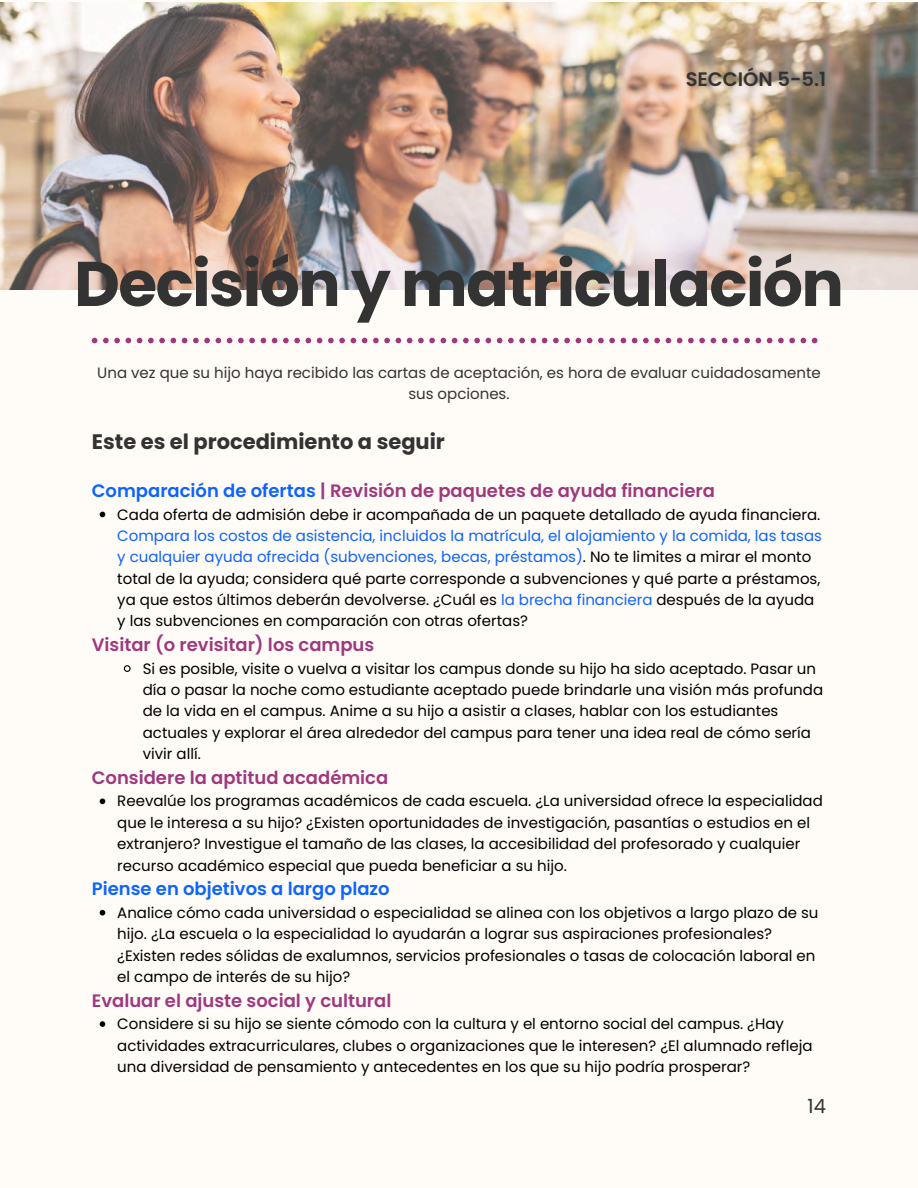
<style>
.page{position:relative;width:918px;height:1188px;background:#fffcf7}
.page>*{position:absolute;margin:0;border:0;box-sizing:border-box;transform-origin:0 0}
.t1{font:700 63px "Poppins";letter-spacing:-.025em;color:#343333}
.t2{font:700 21px "Poppins";color:#343333}
.t3{font:600 19.5px "Poppins";color:#343333}
.t4{font:19.5px "Poppins";color:#343333}
.t5{font:600 18px "Poppins";color:#9f387f}
.t6{font:600 18px "Poppins";color:#0e63ff}
.t7{font:15px/21.3px "Poppins";color:#000}
.t8{font:15px/21.3px "Poppins";color:#343333;text-align:center}
.s1{color:#0e63ff}
</style>
<div class="page">
<img style="left:0;top:3px;width:918px;height:287px">
<svg style="left:100px;top:512px;width:5px;height:5px"></svg>
<svg style="left:123px;top:665px;width:8px;height:7px"></svg>
<svg style="left:100px;top:799px;width:5px;height:5px"></svg>
<svg style="left:100px;top:910px;width:5px;height:6px"></svg>
<svg style="left:100px;top:1021px;width:5px;height:6px"></svg>
<svg style="left:92px;top:338px;width:725px;height:5px"></svg>
<h4 class="t3" style="left:686px;top:65px;width:142px">SECCIÓN 5-5.1</h4>
<p class="t1" style="left:74px;top:240px;width:771px">Decisión y matriculación</p>
<h2 class="t8" style="left:97px;top:362px;width:725px">Una vez que su hijo haya recibido las cartas de aceptación, es hora de evaluar cuidadosamente sus opciones.</h2>
<p class="t2" style="left:92px;top:427px;width:355px">Este es el procedimiento a seguir</p>
<p class="t5" style="left:92px;top:478px;width:625px"><span class="s1">Comparación de ofertas</span> | Revisión de paquetes de ayuda financiera</p>
<p class="t7" style="left:117px;top:504px;width:706px">Cada oferta de admisión debe ir acompañada de un paquete detallado de ayuda financiera.<br><span class="s1">Compara los costos de asistencia, incluidos la matrícula, el alojamiento y la comida, las tasas y cualquier ayuda ofrecida (subvenciones, becas, préstamos)</span>. No te limites a mirar el monto total de la ayuda; considera qué parte corresponde a subvenciones y qué parte a préstamos, ya que estos últimos deberán devolverse. ¿Cuál es <span class="s1">la brecha financiera</span> después de la ayuda y las subvenciones en comparación con otras ofertas?</p>
<h3 class="t5" style="left:92px;top:632px;width:284px">Visitar (o revisitar) los campus</h3>
<h4 class="t7" style="left:143px;top:658px;width:682px">Si es posible, visite o vuelva a visitar los campus donde su hijo ha sido aceptado. Pasar un día o pasar la noche como estudiante aceptado puede brindarle una visión más profunda de la vida en el campus. Anime a su hijo a asistir a clases, hablar con los estudiantes actuales y explorar el área alrededor del campus para tener una idea real de cómo sería vivir allí.</h4>
<p class="t5" style="left:92px;top:765px;width:298px">Considere la aptitud académica</p>
<h4 class="t7" style="left:117px;top:790px;width:707px">Reevalúe los programas académicos de cada escuela. ¿La universidad ofrece la especialidad que le interesa a su hijo? ¿Existen oportunidades de investigación, pasantías o estudios en el extranjero? Investigue el tamaño de las clases, la accesibilidad del profesorado y cualquier recurso académico especial que pueda beneficiar a su hijo.</h4>
<p class="t6" style="left:92px;top:876px;width:299px">Piense en objetivos a largo plazo</p>
<h4 class="t7" style="left:117px;top:902px;width:703px">Analice cómo cada universidad o especialidad se alinea con los objetivos a largo plazo de su hijo. ¿La escuela o la especialidad lo ayudarán a lograr sus aspiraciones profesionales? ¿Existen redes sólidas de exalumnos, servicios profesionales o tasas de colocación laboral en el campo de interés de su hijo?</h4>
<p class="t5" style="left:92px;top:988px;width:301px">Evaluar el ajuste social y cultural</p>
<h4 class="t7" style="left:117px;top:1013px;width:697px">Considere si su hijo se siente cómodo con la cultura y el entorno social del campus. ¿Hay actividades extracurriculares, clubes o organizaciones que le interesen? ¿El alumnado refleja una diversidad de pensamiento y antecedentes en los que su hijo podría prosperar?</h4>
<p class="t4" style="left:808px;top:1093px;width:20px">14</p>
</div>
